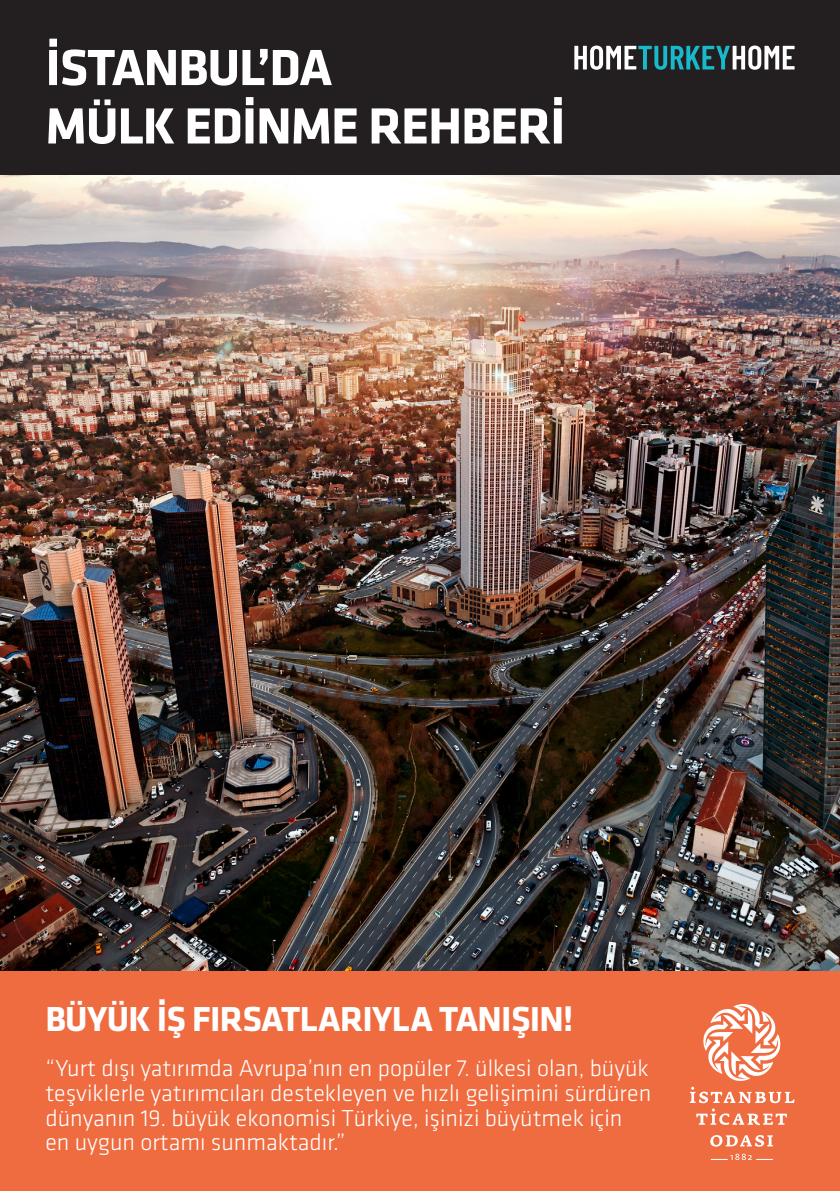
<style>
.page{position:relative;width:840px;height:1191px;background:#fff}
.page>*{position:absolute;margin:0;border:0;box-sizing:border-box;transform-origin:0 0}
.t1{font:700 52.6px "Klavika";letter-spacing:-.02em;color:#fff}
.t2{font:700 36px "Klavika";letter-spacing:-.02em;color:#fff}
.t3{font:300 24px/24.8px "Klavika";color:#fff}
</style>
<div class="page">
<img style="left:0;top:174px;width:839px;height:797px">
<div style="left:0;top:971px;width:839px;height:220px;background:#ef6c40"></div>
<div style="left:0;top:0;width:839px;height:174px;background:#231f20"></div>
<svg style="left:574px;top:46px;width:220px;height:24px"></svg>
<svg style="left:689px;top:1004px;width:105px;height:156px"></svg>
<p class="t1" style="left:45px;top:39px;width:288px">İSTANBUL’DA</p>
<p class="t1" style="left:45px;top:97px;width:521px">MÜLK EDİNME REHBERİ</p>
<p class="t2" style="left:45px;top:999px;width:529px">BÜYÜK İŞ FIRSATLARIYLA TANIŞIN!</p>
<p class="t3" style="left:45px;top:1056px;width:607px">“Yurt dışı yatırımda Avrupa’nın en popüler 7. ülkesi olan, büyük teşviklerle yatırımcıları destekleyen ve hızlı gelişimini sürdüren dünyanın 19. büyük ekonomisi Türkiye, işinizi büyütmek için en uygun ortamı sunmaktadır.”</p>
</div>
